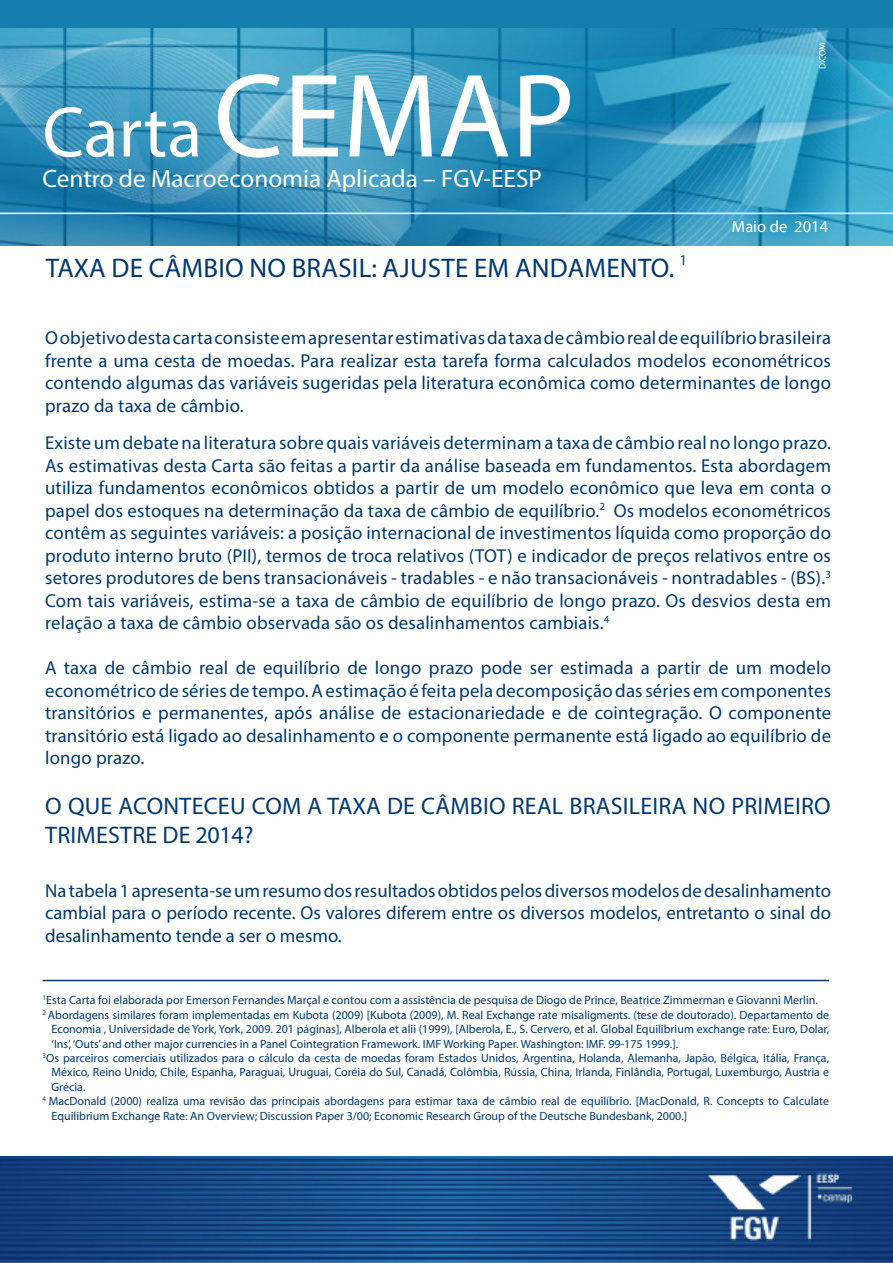
<style>
.page{position:relative;width:893px;height:1263px;background:#fff}
.page>*{position:absolute;margin:0;border:0;box-sizing:border-box;transform-origin:0 0}
.t1{font:120px "Myriad Pro";color:#fff}
.t2{font:72px "Myriad Pro";color:#fff}
.t3{font:27px "Myriad Pro";letter-spacing:.01em;color:#013874}
.t4{font:25.2px "Myriad Pro";color:#fff}
.t5{font:24px/28.8px "Myriad Pro";letter-spacing:.01em;color:#013874}
.t6{font:18.75px/22.5px "Myriad Pro";letter-spacing:.01em;color:#013874;text-align:justify}
.t7{font:16.5px "Myriad Pro";color:#fff}
.t8{font:12px/14.4px "Myriad Pro";color:#013874;text-align:justify}
.t9{font:9px "Myriad Pro";color:#fff}
</style>
<div class="page">
<img style="left:0;top:28px;width:892px;height:218px">
<div style="left:0;top:0;width:893px;height:28px;background:#147eae"></div>
<hr style="left:0;top:213px;width:893px;height:1px;background:#fff">
<img style="left:0;top:1156px;width:893px;height:107px">
<hr style="left:43px;top:980px;width:786px;height:1px;background:#0a316c">
<h2 class="t2" style="left:64px;top:52px;width:393px">Carta CEMAP</h2>
<p class="t1" style="left:214px;top:42px;width:363px">CEMAP</p>
<p class="t2" style="left:43px;top:88px;width:161px">Carta</p>
<p class="t4" style="left:43px;top:163px;width:501px">Centro de Macroeconomia Aplicada – FGV-EESP</p>
<p class="t3" style="left:46px;top:252px;width:643px">TAXA DE CÂMBIO NO BRASIL: AJUSTE EM ANDAMENTO. <sup>1</sup></p>
<p class="t9" style="left:817px;top:69px;width:28px;rotate:-90deg">DICOM</p>
<p class="t7" style="left:732px;top:216px;width:98px">Maio de 2014</p>
<p class="t6" style="left:45px;top:326px;width:787px">O objetivo desta carta consiste em apresentar estimativas da taxa de câmbio real de equilíbrio brasileira frente a uma cesta de moedas. Para realizar esta tarefa forma calculados modelos econométricos contendo algumas das variáveis sugeridas pela literatura econômica como determinantes de longo prazo da taxa de câmbio.</p>
<p class="t6" style="left:45px;top:431px;width:787px">Existe um debate na literatura sobre quais variáveis determinam a taxa de câmbio real no longo prazo.<br>As estimativas desta Carta são feitas a partir da análise baseada em fundamentos. Esta abordagem utiliza fundamentos econômicos obtidos a partir de um modelo econômico que leva em conta o papel dos estoques na determinação da taxa de câmbio de equilíbrio.<sup>2</sup> Os modelos econométricos contêm as seguintes variáveis: a posição internacional de investimentos líquida como proporção do produto interno bruto (PII), termos de troca relativos (TOT) e indicador de preços relativos entre os setores produtores de bens transacionáveis - tradables - e não transacionáveis - nontradables - (BS).<sup>3<br></sup>Com tais variáveis, estima-se a taxa de câmbio de equilíbrio de longo prazo. Os desvios desta em relação a taxa de câmbio observada são os desalinhamentos cambiais.<sup>4</sup></p>
<p class="t6" style="left:45px;top:656px;width:787px">A taxa de câmbio real de equilíbrio de longo prazo pode ser estimada a partir de um modelo econométrico de séries de tempo. A estimação é feita pela decomposição das séries em componentes transitórios e permanentes, após análise de estacionariedade e de cointegração. O componente transitório está ligado ao desalinhamento e o componente permanente está ligado ao equilíbrio de longo prazo.</p>
<p class="t5" style="left:45px;top:791px;width:787px">O QUE ACONTECEU COM A TAXA DE CÂMBIO REAL BRASILEIRA NO PRIMEIRO<br>TRIMESTRE DE 2014?</p>
<p class="t6" style="left:45px;top:879px;width:787px">Na tabela 1 apresenta-se um resumo dos resultados obtidos pelos diversos modelos de desalinhamento cambial para o período recente. Os valores diferem entre os diversos modelos, entretanto o sinal do desalinhamento tende a ser o mesmo.</p>
<p class="t8" style="left:43px;top:993px;width:777px"><sup>1</sup>Esta Carta foi elaborada por Emerson Fernandes Marçal e contou com a assistência de pesquisa de Diogo de Prince, Beatrice Zimmerman e Giovanni Merlin.</p>
<p class="t8" style="left:52px;top:1007px;width:779px;text-indent:-9px"><sup>2</sup> Abordagens similares foram implementadas em Kubota (2009) [Kubota (2009), M. Real Exchange rate misaligments. (tese de doutorado). Departamento de Economia , Universidade de York, York, 2009. 201 páginas], Alberola et alii (1999), [Alberola, E., S. Cervero, et al. Global Equilibrium exchange rate: Euro, Dolar, ‘Ins’, ‘Outs’ and other major currencies in a Panel Cointegration Framework. IMF Working Paper. Washington: IMF. 99-175 1999.].</p>
<p class="t8" style="left:52px;top:1050px;width:779px;text-indent:-9px"><sup>3</sup>Os parceiros comerciais utilizados para o cálculo da cesta de moedas foram Estados Unidos, Argentina, Holanda, Alemanha, Japão, Bélgica, Itália, França, México, Reino Unido, Chile, Espanha, Paraguai, Uruguai, Coréia do Sul, Canadá, Colômbia, Rússia, China, Irlanda, Finlândia, Portugal, Luxemburgo, Austria e Grécia.</p>
<p class="t8" style="left:52px;top:1094px;width:779px;text-indent:-9px"><sup>4</sup> MacDonald (2000) realiza uma revisão das principais abordagens para estimar taxa de câmbio real de equilíbrio. [MacDonald, R. Concepts to Calculate<br>Equilibrium Exchange Rate: An Overview; Discussion Paper 3/00; Economic Research Group of the Deutsche Bundesbank, 2000.]</p>
</div>
